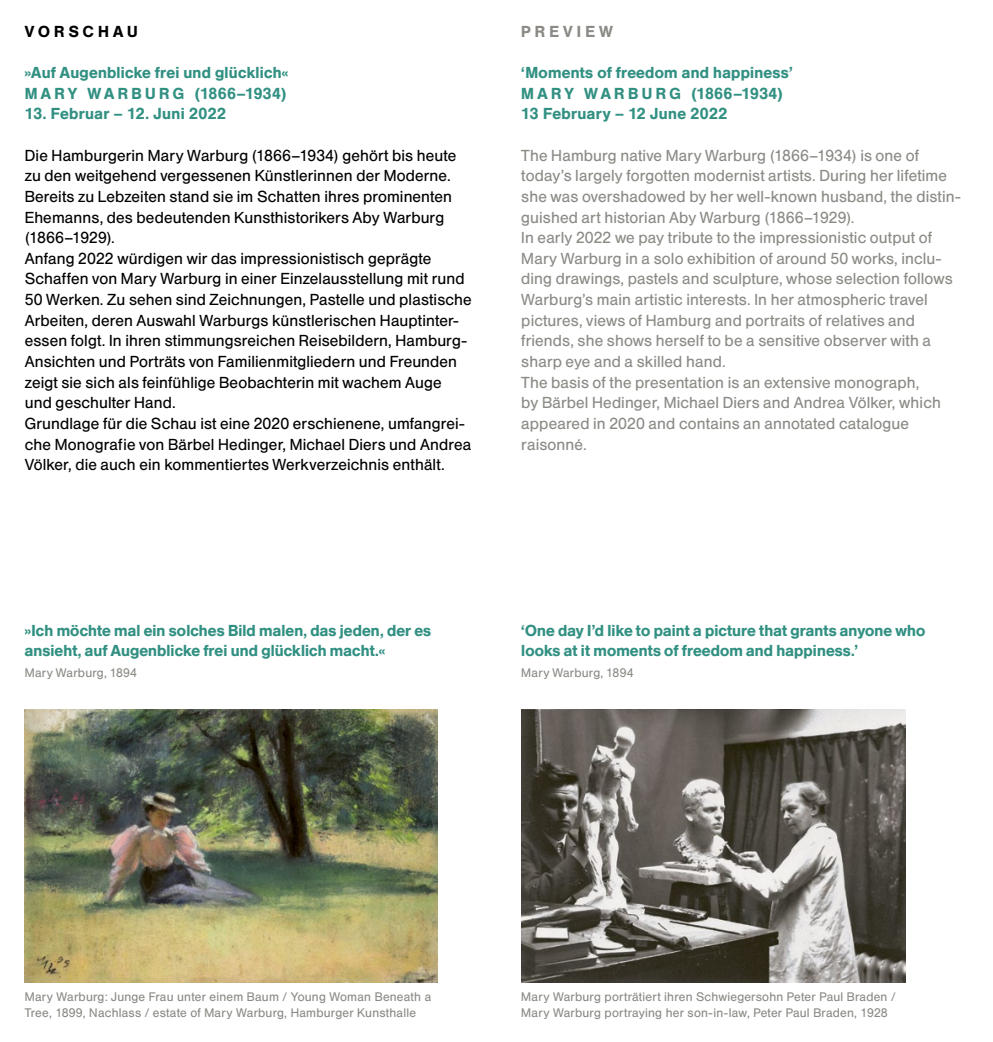
<style>
.page{position:relative;width:993px;height:1042px;background:#fff}
.page>*{position:absolute;margin:0;border:0;box-sizing:border-box;transform-origin:0 0}
.t1{font:15.75px/20.7px "Helvetica BSK";letter-spacing:.01em;color:#000}
.t2{font:15.75px/20.7px "Helvetica BSK";letter-spacing:.01em;color:#8b8a85}
.t3{font:500 15.75px/20.7px "Helvetica BSK";letter-spacing:.015em;color:#319082}
.t4{font:500 15.75px "Helvetica BSK";letter-spacing:.26em;color:#000}
.t5{font:500 15.75px "Helvetica BSK";letter-spacing:.265em;color:#8b8a85}
.t6{font:12.25px/15.8px "Helvetica BSK";letter-spacing:.015em;color:#8b8a85}
</style>
<div class="page">
<img style="left:521px;top:709px;width:383px;height:274px">
<img style="left:25px;top:709px;width:412px;height:274px">
<p class="t4" style="left:25px;top:22px;width:114px">VORSCHAU</p>
<p class="t3" style="left:25px;top:62px;width:265px">»Auf Augenblicke frei und glücklich«<br>MARY WARBURG (1866–1934)</p>
<p class="t3" style="left:25px;top:103px;width:203px">13. Februar – 12. Juni 2022</p>
<p class="t1" style="left:25px;top:145px;width:448px">Die Hamburgerin Mary Warburg (1866–1934) gehört bis heute zu den weitgehend vergessenen Künstlerinnen der Moderne.<br>Bereits zu Lebzeiten stand sie im Schatten ihres prominenten Ehemanns, des bedeutenden Kunsthistorikers Aby Warburg (1866–1929).<br>Anfang 2022 würdigen wir das impressionistisch geprägte Schaffen von Mary Warburg in einer Einzelausstellung mit rund 50 Werken. Zu sehen sind Zeichnungen, Pastelle und plastische Arbeiten, deren Auswahl Warburgs künstlerischen Hauptinter&shy;essen folgt. In ihren stimmungsreichen Reisebildern, Hamburg-Ansichten und Porträts von Familienmitgliedern und Freunden zeigt sie sich als feinfühlige Beobachterin mit wachem Auge und geschulter Hand.<br>Grundlage für die Schau ist eine 2020 erschienene, umfangrei&shy;che Monografie von Bärbel Hedinger, Michael Diers und Andrea Völker, die auch ein kommentiertes Werkverzeichnis enthält.</p>
<p class="t5" style="left:521px;top:22px;width:93px">PREVIEW</p>
<p class="t3" style="left:521px;top:62px;width:273px">‘Moments of freedom and happiness’<br>MARY WARBURG (1866–1934)<br>13 February – 12 June 2022</p>
<p class="t2" style="left:521px;top:145px;width:441px">The Hamburg native Mary Warburg (1866–1934) is one of today’s largely forgotten modernist artists. During her lifetime she was overshadowed by her well-known husband, the distin&shy;guished art historian Aby Warburg (1866–1929).<br>In early 2022 we pay tribute to the impressionistic output of Mary Warburg in a solo exhibition of around 50 works, inclu&shy;ding drawings, pastels and sculpture, whose selection follows Warburg’s main artistic interests. In her atmospheric travel pictures, views of Hamburg and portraits of relatives and friends, she shows herself to be a sensitive observer with a sharp eye and a skilled hand.<br>The basis of the presentation is an extensive monograph,<br>by Bärbel Hedinger, Michael Diers and Andrea Völker, which appeared in 2020 and contains an annotated catalogue raisonné.</p>
<p class="t3" style="left:25px;top:620px;width:408px">»Ich möchte mal ein solches Bild malen, das jeden, der es ansieht, auf Augenblicke frei und glücklich macht.«</p>
<p class="t6" style="left:25px;top:665px;width:114px">Mary Warburg, 1894</p>
<p class="t3" style="left:521px;top:620px;width:405px">‘One day I’d like to paint a picture that grants anyone who looks at it moments of freedom and happiness.’</p>
<p class="t6" style="left:521px;top:665px;width:114px">Mary Warburg, 1894</p>
<p class="t6" style="left:25px;top:989px;width:408px">Mary Warburg: Junge Frau unter einem Baum / Young Woman Beneath a<br>Tree, 1899, Nachlass / estate of Mary Warburg, Hamburger Kunsthalle</p>
<p class="t6" style="left:521px;top:989px;width:376px">Mary Warburg porträtiert ihren Schwiegersohn Peter Paul Braden /<br>Mary Warburg portraying her son-in-law, Peter Paul Braden, 1928</p>
</div>
